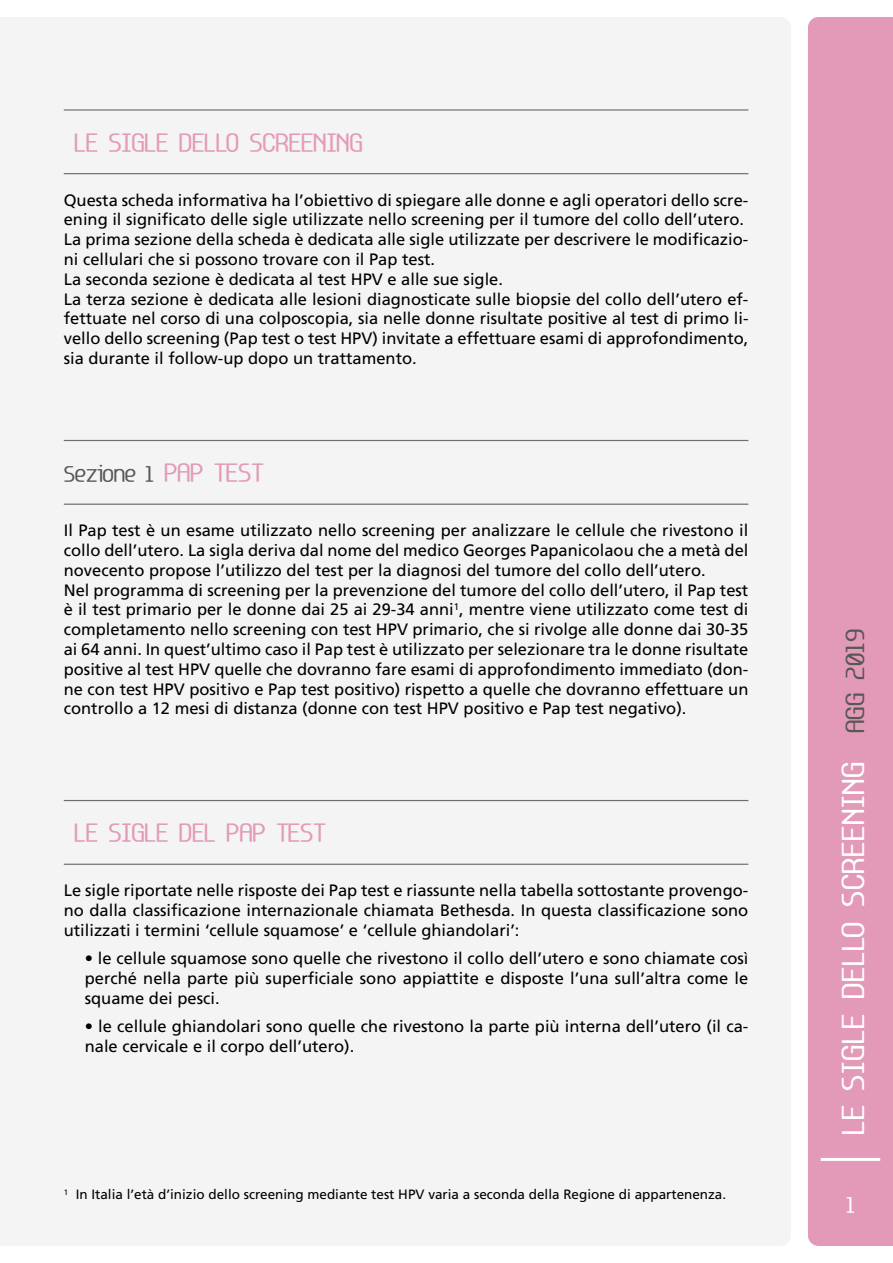
<style>
.page{position:relative;width:893px;height:1263px;background:#fff}
.page>*{position:absolute;margin:0;border:0;box-sizing:border-box;transform-origin:0 0}
.t1{font:25.5px "Base 5";letter-spacing:.04em;color:#fff}
.t2{font:21px "Base 5";color:#e39ab8}
.t3{font:18px "Base 5";color:#575756}
.t4{font:18px "Base 5";color:#fff}
.t5{font:16.5px/19.8px "Frutiger";color:#000}
.t6{font:13.5px "Frutiger";color:#000}
.s1{font-size:21px;color:#e39ab8}
.s2{font-size:21px;color:#575756}
</style>
<div class="page">
<div style="left:808px;top:17px;width:84px;height:1229px;background:#e39ab8"></div>
<hr style="left:821px;top:1158px;width:59px;height:3px;background:#fff">
<div style="left:1px;top:17px;width:790px;height:1229px;background:#f4f4f4"></div>
<svg style="left:0;top:17px;width:1px;height:1229px"></svg>
<hr style="left:64px;top:109px;width:684px;height:2px;background:#706f6f">
<hr style="left:64px;top:173px;width:684px;height:1px;background:#706f6f">
<hr style="left:64px;top:440px;width:684px;height:1px;background:#706f6f">
<hr style="left:64px;top:504px;width:684px;height:1px;background:#706f6f">
<hr style="left:64px;top:800px;width:684px;height:1px;background:#706f6f">
<hr style="left:64px;top:864px;width:684px;height:1px;background:#706f6f">
<p class="t2" style="left:74px;top:129px;width:290px">LE SIGLE DELLO SCREENING</p>
<p class="t5" style="left:64px;top:190px;width:686px">Questa scheda informativa ha l’obiettivo di spiegare alle donne e agli operatori dello scre&shy;ening il significato delle sigle utilizzate nello screening per il tumore del collo dell’utero.<br>La prima sezione della scheda è dedicata alle sigle utilizzate per descrivere le modificazio&shy;ni cellulari che si possono trovare con il Pap test.<br>La seconda sezione è dedicata al test HPV e alle sue sigle.<br>La terza sezione è dedicata alle lesioni diagnosticate sulle biopsie del collo dell’utero ef&shy;fettuate nel corso di una colposcopia, sia nelle donne risultate positive al test di primo li&shy;vello dello screening (Pap test o test HPV) invitate a effettuare esami di approfondimento, sia durante il follow-up dopo un trattamento.</p>
<p class="t3" style="left:64px;top:463px;width:201px">Sezione 1 <span class="s1">PAP TEST</span></p>
<p class="t5" style="left:64px;top:521px;width:686px">Il Pap test è un esame utilizzato nello screening per analizzare le cellule che rivestono il collo dell’utero. La sigla deriva dal nome del medico Georges Papanicolaou che a metà del novecento propose l’utilizzo del test per la diagnosi del tumore del collo dell’utero.<br>Nel programma di screening per la prevenzione del tumore del collo dell’utero, il Pap test è il test primario per le donne dai 25 ai 29-34 anni<sup>1</sup>, mentre viene utilizzato come test di completamento nello screening con test HPV primario, che si rivolge alle donne dai 30-35 ai 64 anni. In quest’ultimo caso il Pap test è utilizzato per selezionare tra le donne risultate positive al test HPV quelle che dovranno fare esami di approfondimento immediato (don&shy;ne con test HPV positivo e Pap test positivo) rispetto a quelle che dovranno effettuare un controllo a 12 mesi di distanza (donne con test HPV positivo e Pap test negativo).</p>
<p class="t2" style="left:74px;top:819px;width:252px">LE SIGLE DEL PAP TEST</p>
<p class="t5" style="left:64px;top:881px;width:686px;text-align:justify">Le sigle riportate nelle risposte dei Pap test e riassunte nella tabella sottostante provengo&shy;no dalla classificazione internazionale chiamata Bethesda. In questa classificazione sono utilizzati i termini ‘cellule squamose’ e ‘cellule ghiandolari’:</p>
<p class="t5" style="left:85px;top:948px;width:665px;text-align:justify">• le cellule squamose sono quelle che rivestono il collo dell’utero e sono chiamate così perché nella parte più superficiale sono appiattite e disposte l’una sull’altra come le squame dei pesci.</p>
<p class="t5" style="left:85px;top:1016px;width:665px">• le cellule ghiandolari sono quelle che rivestono la parte più interna dell’utero (il ca&shy;nale cervicale e il corpo dell’utero).</p>
<p class="t6" style="left:64px;top:1186px;width:664px"><sup>1</sup> In Italia l’età d’inizio dello screening mediante test HPV varia a seconda della Regione di appartenenza.</p>
<h1 class="t1" style="left:837px;top:1135px;width:508px;rotate:-90deg">LE SIGLE DELLO SCREENING <span class="s2">AGG 2019</span></h1>
<p class="t4" style="left:846px;top:1194px;width:10px">1</p>
</div>
